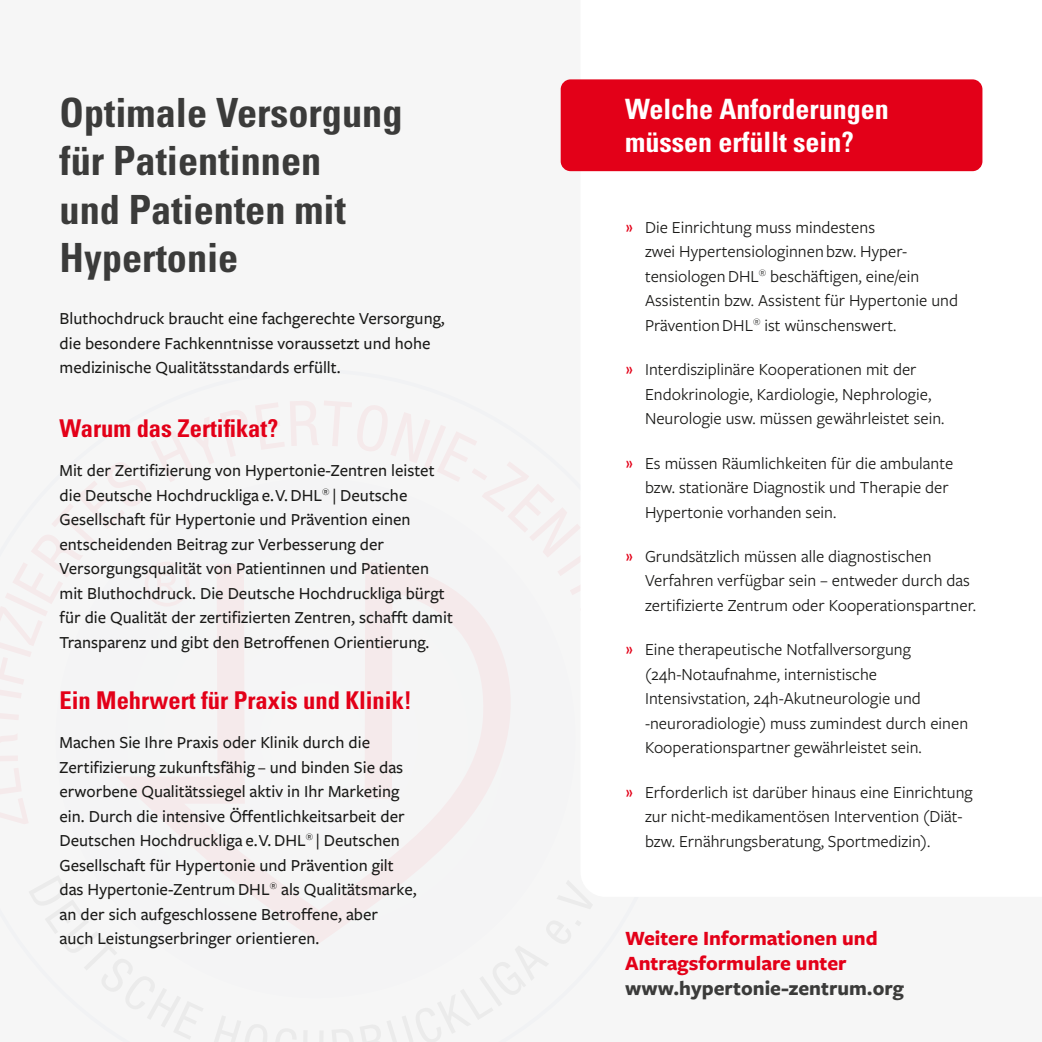
<style>
.page{position:relative;width:1042px;height:1042px;background:#fff}
.page>*{position:absolute;margin:0;border:0;box-sizing:border-box;transform-origin:0 0}
.t1{font:700 condensed 40.25px/48.3px "Univers LT Std";color:#3b3b3a}
.t2{font:700 condensed 28px/33.6px "Univers LT Std";color:#fff}
.t3{font:700 condensed 24.5px "Univers LT Std";color:#e30018}
.t4{font:700 21px/25.2px "Freight Sans Pro";color:#e30018}
.t5{font:700 21px "Freight Sans Pro";color:#3b3b3a}
.t6{font:500 17.5px/24.5px "Freight Sans Pro";color:#1a1a18}
.t7{font:17.5px/24.5px "Freight Sans Pro";color:#1a1a18}
.s1{font-family:"Univers LT Std";font-stretch:condensed;color:#e30018}
</style>
<div class="page">
<svg style="left:118px;top:564px;width:392px;height:379px;fill:#f5f5f5"></svg>
<svg style="left:0;top:768px;width:28px;height:56px"></svg>
<div style="left:0;top:417px;width:214px;height:345px;background:#f5f5f5"></div>
<svg style="left:220px;top:410px;width:27px;height:46px"></svg>
<svg style="left:255px;top:401px;width:325px;height:288px"></svg>
<svg style="left:29px;top:875px;width:175px;height:164px"></svg>
<svg style="left:214px;top:1016px;width:53px;height:26px"></svg>
<svg style="left:276px;top:1029px;width:20px;height:13px"></svg>
<svg style="left:304px;top:1031px;width:19px;height:11px"></svg>
<svg style="left:331px;top:917px;width:250px;height:125px"></svg>
<svg style="left:557px;top:881px;width:35px;height:28px"></svg>
<div style="left:561px;top:79px;width:421px;height:92px;background:#e30018;border-radius:10px"></div>
<h1 class="t1" style="left:60px;top:88px;width:344px">Optimale Versorgung für Patientinnen<br>und Patienten mit<br>Hypertonie</h1>
<p class="t6" style="left:60px;top:306px;width:386px">Bluthochdruck braucht eine fachgerechte Versorgung, die besondere Fachkenntnisse voraussetzt und hohe medizinische Qualitätsstandards erfüllt.</p>
<h3 class="t3" style="left:60px;top:413px;width:220px">Warum das Zertifikat?</h3>
<p class="t6" style="left:60px;top:458px;width:395px">Mit der Zertifizierung von Hypertonie-Zentren leistet die Deutsche Hochdruckliga e. V. DHL<sup>®</sup> | Deutsche Gesellschaft für Hypertonie und Prävention einen entscheidenden Beitrag zur Verbesserung der Versorgungsqualität von Patientinnen und Patienten mit Bluthochdruck. Die Deutsche Hochdruckliga bürgt für die Qualität der zertifizierten Zentren, schafft damit Transparenz und gibt den Betroffenen Orientierung.</p>
<h3 class="t3" style="left:60px;top:685px;width:354px">Ein Mehrwert für Praxis und Klinik!</h3>
<p class="t6" style="left:60px;top:729px;width:358px">Machen Sie Ihre Praxis oder Klinik durch die Zertifizierung zukunftsfähig – und binden Sie das erworbene Qualitätssiegel aktiv in Ihr Marketing ein. Durch die intensive Öffentlichkeitsarbeit der Deutschen Hochdruckliga e. V. DHL<sup>®</sup> | Deutschen Gesellschaft für Hypertonie und Prävention gilt das Hypertonie-Zentrum DHL<sup>®</sup> als Qualitätsmarke, an der sich aufgeschlossene Betroffene, aber<br>auch Leistungserbringer orientieren.</p>
<h2 class="t2" style="left:625px;top:92px;width:265px">Welche Anforderungen müssen erfüllt sein?</h2>
<p class="t7" style="left:645px;top:214px;width:314px;text-indent:-20px"><span class="s1">»</span> Die Einrichtung muss mindestens<br>zwei Hypertensiologinnen bzw. Hyper&shy;tensiologen DHL<sup>®</sup> beschäftigen, eine/ein Assistentin bzw. Assistent für Hypertonie und Prävention DHL<sup>®</sup> ist wünschenswert.</p>
<p class="t7" style="left:645px;top:356px;width:301px;text-indent:-20px"><span class="s1">»</span> Interdisziplinäre Kooperationen mit der<br>Endokrinologie, Kardiologie, Nephrologie,<br>Neurologie usw. müssen gewährleistet sein.</p>
<p class="t7" style="left:645px;top:450px;width:310px;text-indent:-20px"><span class="s1">»</span> Es müssen Räumlichkeiten für die ambulante bzw. stationäre Diagnostik und Therapie der<br>Hypertonie vorhanden sein.</p>
<p class="t7" style="left:645px;top:543px;width:333px;text-indent:-20px"><span class="s1">»</span> Grundsätzlich müssen alle diagnostischen<br>Verfahren verfügbar sein – entweder durch das zertifizierte Zentrum oder Kooperationspartner.</p>
<p class="t7" style="left:645px;top:636px;width:325px;text-indent:-20px"><span class="s1">»</span> Eine therapeutische Notfallversorgung (24h-Notaufnahme, internistische Intensivstation, 24h-Akutneurologie und -neuroradiologie) muss zumindest durch einen Kooperationspartner gewährleistet sein.</p>
<p class="t7" style="left:645px;top:779px;width:329px;text-indent:-20px"><span class="s1">»</span> Erforderlich ist darüber hinaus eine Einrichtung zur nicht-medikamentösen Intervention (Diät&shy;bzw. Ernährungsberatung, Sportmedizin).</p>
<p class="t4" style="left:625px;top:924px;width:254px">Weitere Informationen und<br>Antragsformulare unter</p>
<p class="t5" style="left:625px;top:974px;width:280px">www.hypertonie-zentrum.org</p>
</div>
